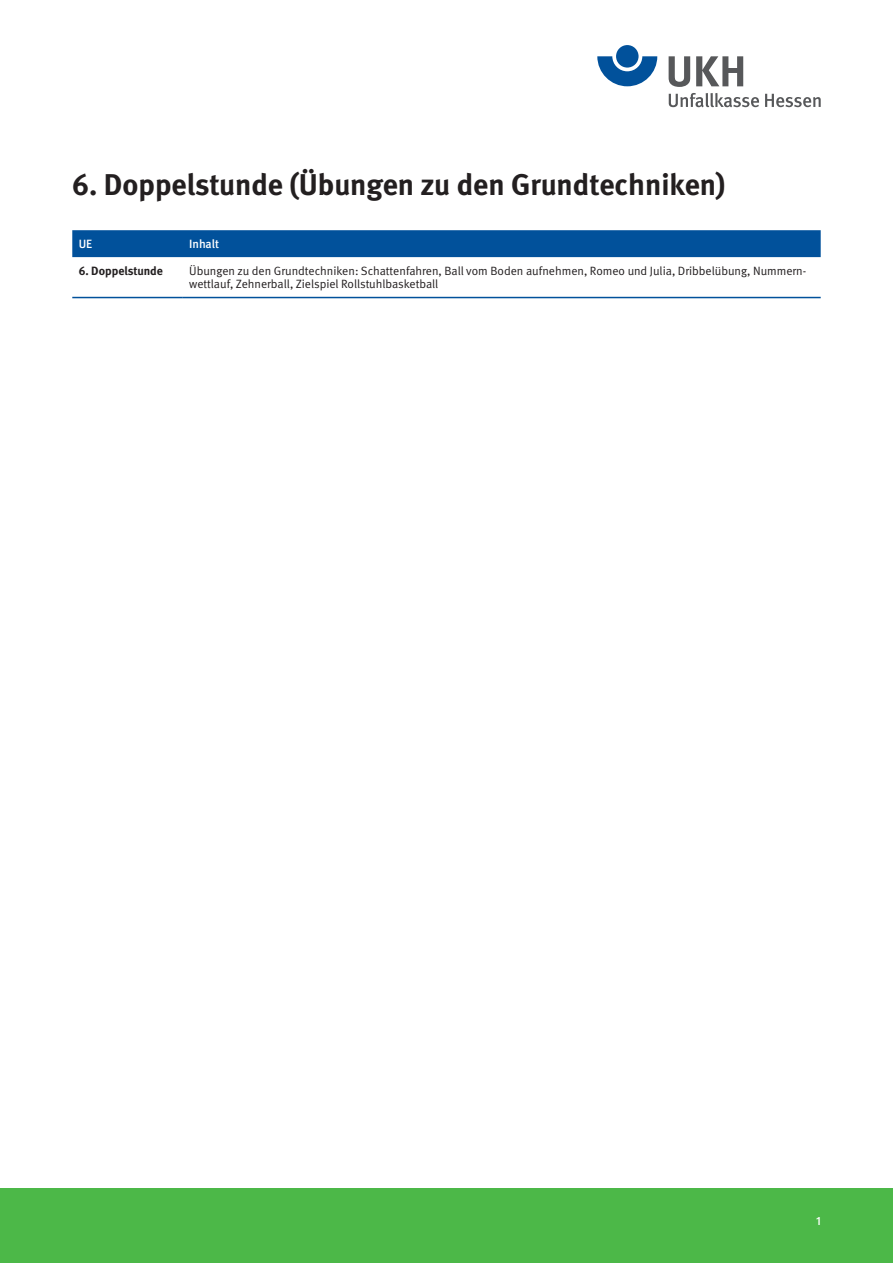
<style>
.page{position:relative;width:893px;height:1263px;background:#fff}
.page>*{position:absolute;margin:0;border:0;box-sizing:border-box;transform-origin:0 0}
.t1{font:700 30px "DGUV Meta";color:#231f20}
.t2{font:12px/13.5px "DGUV Meta";color:#231f20}
.t3{font:700 12px "DGUV Meta";color:#231f20}
.t4{font:500 12px "DGUV Meta";color:#fff}
</style>
<div class="page">
<svg style="left:597px;top:56px;width:60px;height:30px"></svg>
<div style="left:616px;top:45px;width:23px;height:23px;background:#01519b;border-radius:50%"></div>
<svg style="left:669px;top:56px;width:21px;height:31px"></svg>
<svg style="left:696px;top:56px;width:47px;height:30px"></svg>
<svg style="left:669px;top:93px;width:90px;height:14px"></svg>
<svg style="left:765px;top:94px;width:56px;height:13px"></svg>
<div style="left:0;top:1188px;width:893px;height:75px;background:#4cb848"></div>
<div style="left:72px;top:230px;width:749px;height:27px;background:#01519b"></div>
<hr style="left:72px;top:297px;width:111px;height:1px;background:#01519b">
<hr style="left:183px;top:297px;width:638px;height:1px;background:#01519b">
<h1 class="t1" style="left:72px;top:166px;width:655px">6. Doppelstunde (Übungen zu den Grundtechniken)</h1>
<p class="t4" style="left:79px;top:237px;width:15px">UE</p>
<p class="t4" style="left:189px;top:237px;width:31px">Inhalt</p>
<p class="t3" style="left:79px;top:263px;width:86px">6. Doppelstunde</p>
<p class="t2" style="left:189px;top:264px;width:619px">Übungen zu den Grundtechniken: Schattenfahren, Ball vom Boden aufnehmen, Romeo und Julia, Dribbelübung, Nummern&shy;wettlauf, Zehnerball, Zielspiel Rollstuhlbasketball</p>
<p class="t4" style="left:816px;top:1213px;width:6px">1</p>
</div>
